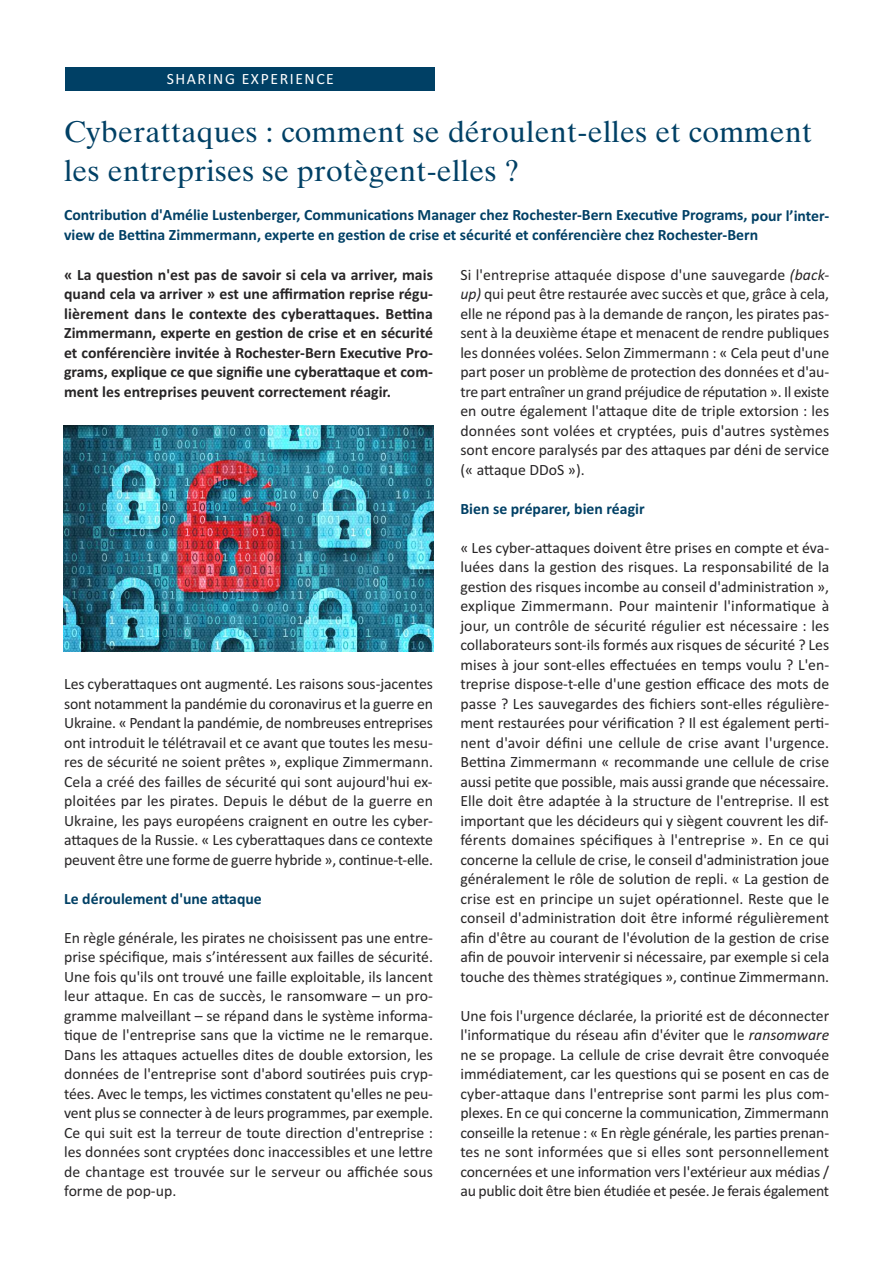
<style>
.page{position:relative;width:893px;height:1263px;background:#fff}
.page>*{position:absolute;margin:0;border:0;box-sizing:border-box;transform-origin:0 0}
.t1{font:30px/39px "Times Ten";letter-spacing:.01em;color:#004065}
.t2{font:15.75px/19.5px "Calibri";color:#272526;text-align:justify}
.t3{font:700 15.75px/19.5px "Calibri";color:#272526;text-align:justify}
.t4{font:700 15.75px/19.5px "Calibri";color:#004065}
.t5{font:15.75px "Calibri";letter-spacing:.1em;color:#fff}
.s1{font-style:italic}
</style>
<div class="page">
<div style="left:65px;top:67px;width:370px;height:24px;background:#004065"></div>
<img style="left:64px;top:425px;width:370px;height:226px">
<p class="t5" style="left:167px;top:69px;width:169px">SHARING EXPERIENCE</p>
<h1 class="t1" style="left:64px;top:116px;width:750px">Cyberattaques : comment se déroulent-elles et comment les entreprises se protègent-elles ?</h1>
<p class="t4" style="left:64px;top:205px;width:767px">Contribution d'Amélie Lustenberger, Communications Manager chez Rochester-Bern Executive Programs, pour l’inter&shy;view de Bettina Zimmermann, experte en gestion de crise et sécurité et conférencière chez Rochester-Bern</p>
<p class="t3" style="left:64px;top:265px;width:370px">« La question n'est pas de savoir si cela va arriver, mais quand cela va arriver » est une affirmation reprise régu&shy;lièrement dans le contexte des cyberattaques. Bettina Zimmermann, experte en gestion de crise et en sécurité et conférencière invitée à Rochester-Bern Executive Pro&shy;grams, explique ce que signifie une cyberattaque et com&shy;ment les entreprises peuvent correctement réagir.</p>
<p class="t2" style="left:460px;top:265px;width:370px">Si l'entreprise attaquée dispose d'une sauvegarde <span class="s1">(back&shy;up)</span> qui peut être restaurée avec succès et que, grâce à cela, elle ne répond pas à la demande de rançon, les pirates pas&shy;sent à la deuxième étape et menacent de rendre publiques les données volées. Selon Zimmermann : « Cela peut d'une part poser un problème de protection des données et d'au&shy;tre part entraîner un grand préjudice de réputation ». Il existe en outre également l'attaque dite de triple extorsion : les données sont volées et cryptées, puis d'autres systèmes sont encore paralysés par des attaques par déni de service (« attaque DDoS »).</p>
<p class="t4" style="left:460px;top:499px;width:186px">Bien se préparer, bien réagir</p>
<p class="t2" style="left:460px;top:538px;width:370px">« Les cyber-attaques doivent être prises en compte et éva&shy;luées dans la gestion des risques. La responsabilité de la gestion des risques incombe au conseil d'administration », explique Zimmermann. Pour maintenir l'informatique à jour, un contrôle de sécurité régulier est nécessaire : les collaborateurs sont-ils formés aux risques de sécurité ? Les mises à jour sont-elles effectuées en temps voulu ? L'en&shy;treprise dispose-t-elle d'une gestion efficace des mots de passe ? Les sauvegardes des fichiers sont-elles régulière&shy;ment restaurées pour vérification ? Il est également perti&shy;nent d'avoir défini une cellule de crise avant l'urgence.<br>Bettina Zimmermann « recommande une cellule de crise aussi petite que possible, mais aussi grande que nécessaire.<br>Elle doit être adaptée à la structure de l'entreprise. Il est important que les décideurs qui y siègent couvrent les dif&shy;férents domaines spécifiques à l'entreprise ». En ce qui concerne la cellule de crise, le conseil d'administration joue généralement le rôle de solution de repli. « La gestion de crise est en principe un sujet opérationnel. Reste que le conseil d'administration doit être informé régulièrement afin d'être au courant de l'évolution de la gestion de crise afin de pouvoir intervenir si nécessaire, par exemple si cela touche des thèmes stratégiques », continue Zimmermann.</p>
<p class="t2" style="left:460px;top:1006px;width:370px">Une fois l'urgence déclarée, la priorité est de déconnecter l'informatique du réseau afin d'éviter que le <span class="s1">ransomware </span>ne se propage. La cellule de crise devrait être convoquée immédiatement, car les questions qui se posent en cas de cyber-attaque dans l'entreprise sont parmi les plus com&shy;plexes. En ce qui concerne la communication, Zimmermann conseille la retenue : « En règle générale, les parties prenan&shy;tes ne sont informées que si elles sont personnellement concernées et une information vers l'extérieur aux médias / au public doit être bien étudiée et pesée. Je ferais également</p>
<p class="t2" style="left:64px;top:674px;width:370px">Les cyberattaques ont augmenté. Les raisons sous-jacentes sont notamment la pandémie du coronavirus et la guerre en Ukraine. « Pendant la pandémie, de nombreuses entreprises ont introduit le télétravail et ce avant que toutes les mesu&shy;res de sécurité ne soient prêtes », explique Zimmermann.<br>Cela a créé des failles de sécurité qui sont aujourd'hui ex&shy;ploitées par les pirates. Depuis le début de la guerre en Ukraine, les pays européens craignent en outre les cyber&shy;attaques de la Russie. « Les cyberattaques dans ce contexte peuvent être une forme de guerre hybride », continue-t-elle.</p>
<p class="t4" style="left:64px;top:889px;width:199px">Le déroulement d'une attaque</p>
<p class="t2" style="left:64px;top:928px;width:370px">En règle générale, les pirates ne choisissent pas une entre&shy;prise spécifique, mais s’intéressent aux failles de sécurité.<br>Une fois qu'ils ont trouvé une faille exploitable, ils lancent leur attaque. En cas de succès, le ransomware – un pro&shy;gramme malveillant – se répand dans le système informa&shy;tique de l'entreprise sans que la victime ne le remarque.<br>Dans les attaques actuelles dites de double extorsion, les données de l'entreprise sont d'abord soutirées puis cryp&shy;tées. Avec le temps, les victimes constatent qu'elles ne peu&shy;vent plus se connecter à de leurs programmes, par exemple.<br>Ce qui suit est la terreur de toute direction d'entreprise : les données sont cryptées donc inaccessibles et une lettre de chantage est trouvée sur le serveur ou affichée sous forme de pop-up.</p>
</div>
